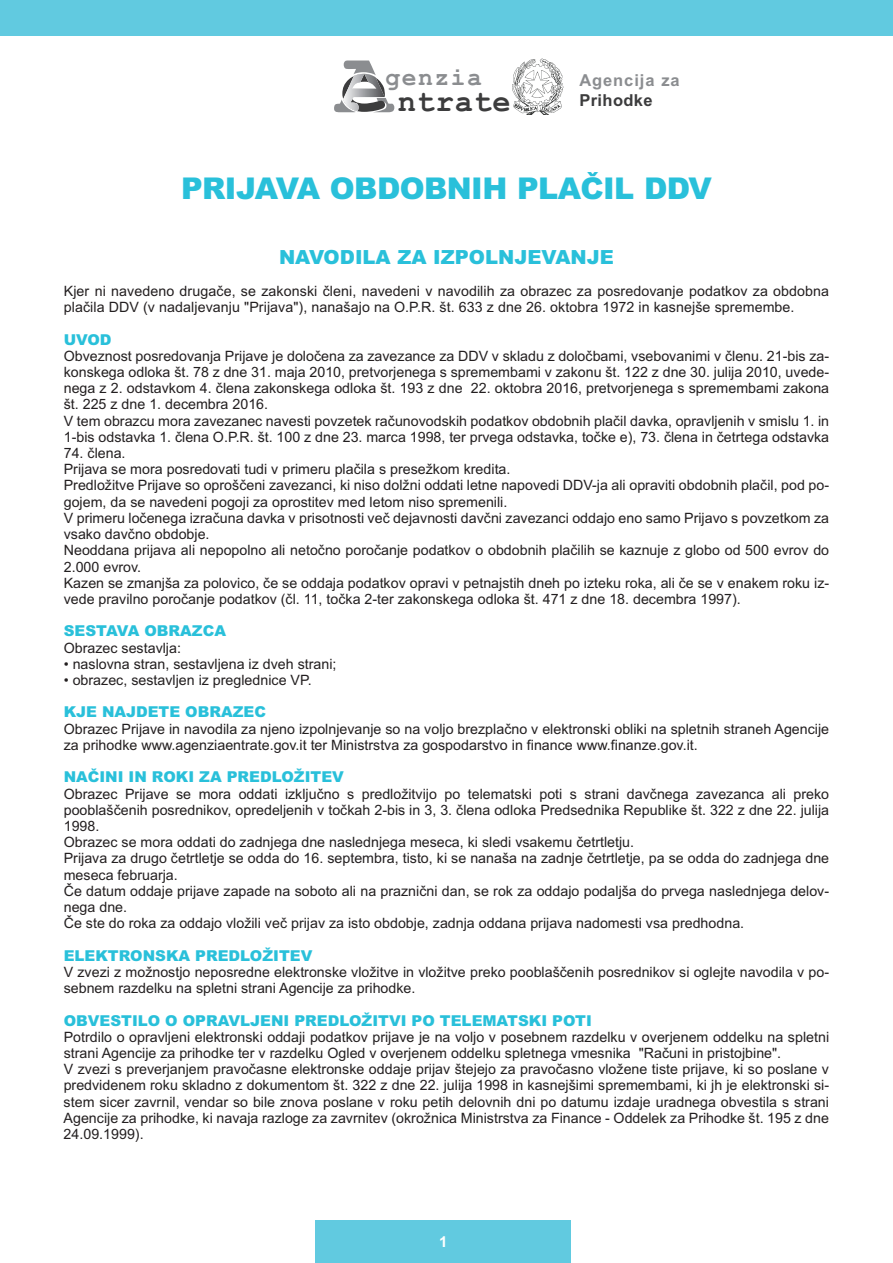
<style>
.page{position:relative;width:893px;height:1263px;background:#fff}
.page>*{position:absolute;margin:0;border:0;box-sizing:border-box;transform-origin:0 0}
.t1{font:700 30.3px "Courier New";letter-spacing:.025em;color:#3c3c3d}
.t2{font:900 30px "Arial";letter-spacing:-.02em;color:#29c0da}
.t3{font:700 24.6px "Courier New";letter-spacing:.06em;color:#8b8d90}
.t4{font:900 19.5px "Arial";color:#29c0da}
.t5{font:700 16.5px "Arial";letter-spacing:.055em;color:#8b8d90}
.t6{font:700 16.5px "Arial";letter-spacing:.02em;color:#3c3c3d}
.t7{font:900 15px "Arial";color:#29c0da}
.t8{font:700 15px "Arial";color:#fff}
.t9{font:14.25px/16.2px "Arial";color:#231f20}
</style>
<div class="page">
<div style="left:316px;top:1220px;width:255px;height:43px;background:#61cae0"></div>
<div style="left:0;top:0;width:893px;height:35px;background:#61cae0"></div>
<img style="left:512px;top:58px;width:52px;height:57px">
<svg style="left:334px;top:60px;width:60px;height:53px"></svg>
<h3 class="t3" style="left:386px;top:62px;width:98px">genzia</h3>
<h1 class="t1" style="left:398px;top:83px;width:114px">ntrate</h1>
<p class="t5" style="left:579px;top:70px;width:102px">Agencija za</p>
<p class="t6" style="left:579px;top:90px;width:75px">Prihodke</p>
<h2 class="t2" style="left:181px;top:171px;width:532px">PRIJAVA OBDOBNIH PLAČIL DDV</h2>
<h3 class="t4" style="left:279px;top:245px;width:336px">NAVODILA ZA IZPOLNJEVANJE</h3>
<p class="t9" style="left:64px;top:283px;width:767px">Kjer ni navedeno drugače, se zakonski členi, navedeni v navodilih za obrazec za posredovanje podatkov za obdobna plačila DDV (v nadaljevanju "Prijava"), nanašajo na O.P.R. št. 633 z dne 26. oktobra 1972 in kasnejše spremembe.</p>
<p class="t7" style="left:64px;top:331px;width:49px">UVOD</p>
<p class="t9" style="left:64px;top:348px;width:767px">Obveznost posredovanja Prijave je določena za zavezance za DDV v skladu z določbami, vsebovanimi v členu. 21-bis za&shy;konskega odloka št. 78 z dne 31. maja 2010, pretvorjenega s spremembami v zakonu št. 122 z dne 30. julija 2010, uvede&shy;nega z 2. odstavkom 4. člena zakonskega odloka št. 193 z dne 22. oktobra 2016, pretvorjenega s spremembami zakona št. 225 z dne 1. decembra 2016.<br>V tem obrazcu mora zavezanec navesti povzetek računovodskih podatkov obdobnih plačil davka, opravljenih v smislu 1. in 1-bis odstavka 1. člena O.P.R. št. 100 z dne 23. marca 1998, ter prvega odstavka, točke e), 73. člena in četrtega odstavka</p>
<p class="t9" style="left:64px;top:445px;width:767px">74. člena.<br>Prijava se mora posredovati tudi v primeru plačila s presežkom kredita.<br>Predložitve Prijave so oproščeni zavezanci, ki niso dolžni oddati letne napovedi DDV-ja ali opraviti obdobnih plačil, pod po&shy;gojem, da se navedeni pogoji za oprostitev med letom niso spremenili.<br>V primeru ločenega izračuna davka v prisotnosti več dejavnosti davčni zavezanci oddajo eno samo Prijavo s povzetkom za vsako davčno obdobje.<br>Neoddana prijava ali nepopolno ali netočno poročanje podatkov o obdobnih plačilih se kaznuje z globo od 500 evrov do 2.000 evrov.<br>Kazen se zmanjša za polovico, če se oddaja podatkov opravi v petnajstih dneh po izteku roka, ali če se v enakem roku iz&shy;vede pravilno poročanje podatkov (čl. 11, točka 2-ter zakonskega odloka št. 471 z dne 18. decembra 1997).</p>
<p class="t7" style="left:64px;top:622px;width:164px">SESTAVA OBRAZCA</p>
<p class="t9" style="left:64px;top:640px;width:119px">Obrazec sestavlja:</p>
<p class="t9" style="left:64px;top:656px;width:274px">• naslovna stran, sestavljena iz dveh strani;</p>
<p class="t9" style="left:64px;top:672px;width:249px">• obrazec, sestavljen iz preglednice VP.</p>
<p class="t7" style="left:64px;top:703px;width:204px">KJE NAJDETE OBRAZEC</p>
<p class="t9" style="left:64px;top:721px;width:767px">Obrazec Prijave in navodila za njeno izpolnjevanje so na voljo brezplačno v elektronski obliki na spletnih straneh Agencije za prihodke www.agenziaentrate.gov.it ter Ministrstva za gospodarstvo in finance www.finanze.gov.it.</p>
<p class="t7" style="left:64px;top:768px;width:282px">NAČINI IN ROKI ZA PREDLOŽITEV</p>
<p class="t9" style="left:64px;top:785px;width:767px">Obrazec Prijave se mora oddati izključno s predložitvijo po telematski poti s strani davčnega zavezanca ali preko pooblaščenih posrednikov, opredeljenih v točkah 2-bis in 3, 3. člena odloka Predsednika Republike št. 322 z dne 22. julija 1998.<br>Obrazec se mora oddati do zadnjega dne naslednjega meseca, ki sledi vsakemu četrtletju.<br>Prijava za drugo četrtletje se odda do 16. septembra, tisto, ki se nanaša na zadnje četrtletje, pa se odda do zadnjega dne meseca februarja.<br>Če datum oddaje prijave zapade na soboto ali na praznični dan, se rok za oddajo podaljša do prvega naslednjega delov&shy;nega dne.<br>Če ste do roka za oddajo vložili več prijav za isto obdobje, zadnja oddana prijava nadomesti vsa predhodna.</p>
<p class="t7" style="left:64px;top:947px;width:250px">ELEKTRONSKA PREDLOŽITEV</p>
<p class="t9" style="left:64px;top:964px;width:767px">V zvezi z možnostjo neposredne elektronske vložitve in vložitve preko pooblaščenih posrednikov si oglejte navodila v po&shy;sebnem razdelku na spletni strani Agencije za prihodke.</p>
<p class="t7" style="left:64px;top:1011px;width:530px">OBVESTILO O OPRAVLJENI PREDLOŽITVI PO TELEMATSKI POTI</p>
<p class="t9" style="left:64px;top:1029px;width:767px">Potrdilo o opravljeni elektronski oddaji podatkov prijave je na voljo v posebnem razdelku v overjenem oddelku na spletni strani Agencije za prihodke ter v razdelku Ogled v overjenem oddelku spletnega vmesnika "Računi in pristojbine".<br>V zvezi s preverjanjem pravočasne elektronske oddaje prijav štejejo za pravočasno vložene tiste prijave, ki so poslane v predvidenem roku skladno z dokumentom št. 322 z dne 22. julija 1998 in kasnejšimi spremembami, ki jh je elektronski si&shy;stem sicer zavrnil, vendar so bile znova poslane v roku petih delovnih dni po datumu izdaje uradnega obvestila s strani Agencije za prihodke, ki navaja razloge za zavrnitev (okrožnica Ministrstva za Finance - Oddelek za Prihodke št. 195 z dne 24.09.1999).</p>
<p class="t8" style="left:439px;top:1233px;width:10px">1</p>
</div>
